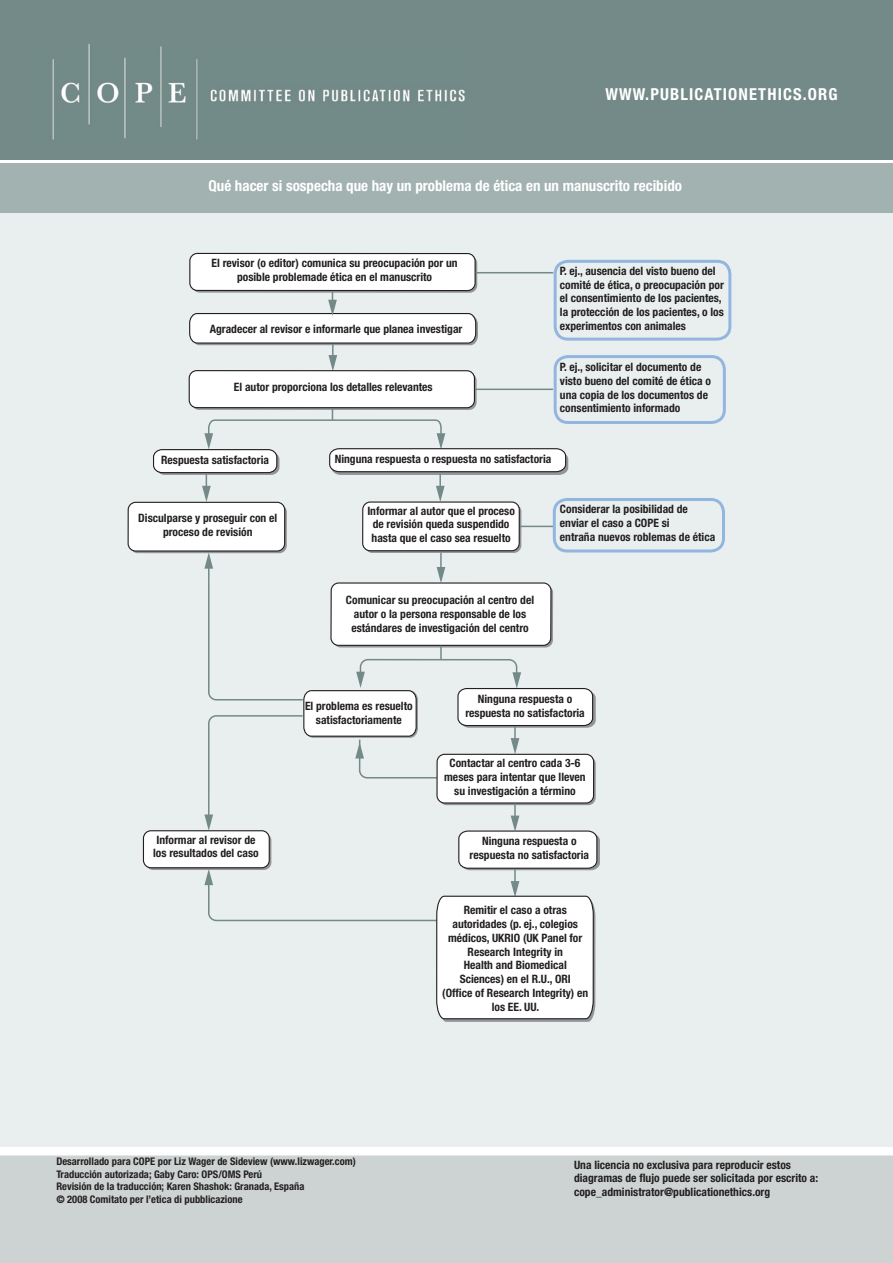
<style>
.page{position:relative;width:893px;height:1263px;background:#fff}
.page>*{position:absolute;margin:0;border:0;box-sizing:border-box;transform-origin:0 0}
.t1{font:700 condensed 16.5px "Helvetica Neue LT Std";letter-spacing:.07em;color:#fff}
.t2{font:700 condensed 15px "Helvetica Neue LT Std";color:#fff}
.t3{font:700 condensed 11.55px/13.8px "Helvetica Neue LT Std";color:#231f20;text-align:center}
.t4{font:700 condensed 10.5px "Helvetica Neue LT Std";color:#231f20}
</style>
<div class="page">
<div style="left:0;top:213px;width:893px;height:933px;background:#e9efee"></div>
<div style="left:0;top:0;width:893px;height:159px;background:#738a88"></div>
<div style="left:0;top:163px;width:893px;height:50px;background:#a2b2b0"></div>
<div style="left:146px;top:833px;width:125px;height:37px;background:#6d6d70;border-radius:8px"></div>
<div style="left:143px;top:831px;width:126px;height:37px;background:#fff;border-radius:8px"></div>
<div style="left:143px;top:830px;width:127px;height:38px;border:1px solid #231f20;border-radius:8px"></div>
<div style="left:190px;top:253px;width:285px;height:38px;background:#fff;border-radius:8px"></div>
<div style="left:189px;top:253px;width:287px;height:38px;border:1px solid #231f20;border-radius:8px"></div>
<svg style="left:191px;top:373px;width:286px;height:37px"></svg>
<div style="left:189px;top:371px;width:285px;height:37px;background:#fff;border-radius:8px"></div>
<div style="left:189px;top:370px;width:286px;height:38px;border:1px solid #231f20;border-radius:8px"></div>
<svg style="left:130px;top:504px;width:157px;height:49px"></svg>
<div style="left:128px;top:502px;width:157px;height:49px;background:#fff;border-radius:8px"></div>
<div style="left:128px;top:502px;width:157px;height:50px;border:1px solid #231f20;border-radius:8px"></div>
<div style="left:363px;top:502px;width:156px;height:49px;background:#fff;border-radius:8px"></div>
<div style="left:362px;top:501px;width:158px;height:50px;border:1px solid #231f20;border-radius:8px"></div>
<svg style="left:189px;top:291px;width:289px;height:80px"></svg>
<svg style="left:152px;top:409px;width:416px;height:93px"></svg>
<hr style="left:476px;top:272px;width:77px;height:1px;background:#738a88">
<hr style="left:475px;top:389px;width:78px;height:1px;background:#738a88">
<hr style="left:520px;top:526px;width:33px;height:1px;background:#738a88">
<svg style="left:204px;top:551px;width:396px;height:471px"></svg>
<div style="left:0;top:1155px;width:893px;height:108px;background:#cdd3d2"></div>
<div style="left:554px;top:260px;width:177px;height:81px;border:3px solid #92b6e0;border-radius:13px"></div>
<div style="left:554px;top:355px;width:172px;height:69px;border:3px solid #92b6e0;border-radius:13px"></div>
<div style="left:553px;top:498px;width:172px;height:54px;border:3px solid #92b6e0;border-radius:13px"></div>
<img style="left:52px;top:44px;width:413px;height:96px">
<p class="t1" style="left:605px;top:84px;width:234px">WWW.PUBLICATIONETHICS.ORG</p>
<p class="t2" style="left:209px;top:177px;width:475px">Qué hacer si sospecha que hay un problema de ética en un manuscrito recibido</p>
<p class="t3" style="left:212px;top:256px;width:248px">El revisor (o editor) comunica su preocupación por un</p>
<p class="t3" style="left:237px;top:270px;width:197px">posible problemade ética en el manuscrito</p>
<p class="t3" style="left:210px;top:322px;width:254px">Agradecer al revisor e informarle que planea investigar</p>
<p class="t3" style="left:234px;top:379px;width:200px">El autor proporciona los detalles relevantes</p>
<p class="t3" style="left:560px;top:264px;width:157px">P. ej., ausencia del visto bueno del</p>
<p class="t3" style="left:560px;top:277px;width:165px">comité de ética, o preocupación por</p>
<p class="t3" style="left:560px;top:291px;width:163px">el consentimiento de los pacientes,</p>
<p class="t3" style="left:560px;top:305px;width:165px">la protección de los pacientes, o los</p>
<p class="t3" style="left:560px;top:319px;width:128px">experimentos con animales</p>
<p class="t3" style="left:560px;top:360px;width:143px">P. ej., solicitar el documento de</p>
<p class="t3" style="left:560px;top:373px;width:153px">visto bueno del comité de ética o</p>
<p class="t3" style="left:560px;top:387px;width:150px">una copia de los documentos de</p>
<p class="t3" style="left:560px;top:401px;width:122px">consentimiento informado</p>
<p class="t3" style="left:161px;top:452px;width:109px">Respuesta satisfactoria</p>
<p class="t3" style="left:335px;top:452px;width:218px">Ninguna respuesta o respuesta no satisfactoria</p>
<p class="t3" style="left:138px;top:511px;width:140px">Disculparse y proseguir con el proceso de revisión</p>
<p class="t3" style="left:367px;top:503px;width:149px">Informar al autor que el proceso</p>
<p class="t3" style="left:372px;top:517px;width:141px;text-align:left">de revisión queda suspendido hasta que el caso sea resuelto</p>
<p class="t3" style="left:560px;top:502px;width:129px;text-align:left">Considerar la posibilidad de enviar el caso a COPE si</p>
<p class="t3" style="left:560px;top:530px;width:157px">entraña nuevos roblemas de ética</p>
<p class="t3" style="left:346px;top:593px;width:190px">Comunicar su preocupación al centro del autor o la persona responsable de los</p>
<p class="t3" style="left:351px;top:621px;width:179px">estándares de investigación del centro</p>
<p class="t3" style="left:156px;top:832px;width:101px">Informar al revisor de</p>
<p class="t3" style="left:153px;top:846px;width:107px">los resultados del caso</p>
<p class="t3" style="left:305px;top:699px;width:109px">El problema es resuelto</p>
<p class="t3" style="left:316px;top:713px;width:87px">satisfactoriamente</p>
<p class="t3" style="left:465px;top:691px;width:121px">Ninguna respuesta o respuesta no satisfactoria</p>
<p class="t3" style="left:444px;top:756px;width:143px">Contactar al centro cada 3-6 meses para intentar que lleven su investigación a término</p>
<p class="t3" style="left:470px;top:833px;width:121px">Ninguna respuesta o respuesta no satisfactoria</p>
<p class="t3" style="left:452px;top:903px;width:127px">Remitir el caso a otras autoridades (p. ej., colegios</p>
<p class="t3" style="left:448px;top:930px;width:136px">médicos, UKRIO (UK Panel for<br>Research Integrity in</p>
<p class="t3" style="left:460px;top:958px;width:113px">Health and Biomedical<br>Sciences) en el R.U., ORI</p>
<p class="t3" style="left:442px;top:986px;width:147px">(Office of Research Integrity) en los EE. UU.</p>
<p class="t4" style="left:56px;top:1155px;width:301px">Desarrollado para COPE por Liz Wager de Sideview (www.lizwager.com)</p>
<p class="t4" style="left:56px;top:1168px;width:207px">Traducción autorizada; Gaby Caro: OPS/OMS Perú</p>
<p class="t4" style="left:56px;top:1180px;width:250px">Revisión de la traducción; Karen Shashok: Granada, España</p>
<p class="t4" style="left:56px;top:1193px;width:188px">© 2008 Comitato per l’etica di pubblicazione</p>
<p class="t3" style="left:574px;top:1157px;width:246px;text-align:left">Una licencia no exclusiva para reproducir estos diagramas de flujo puede ser solicitada por escrito a: cope_administrator@publicationethics.org</p>
</div>
